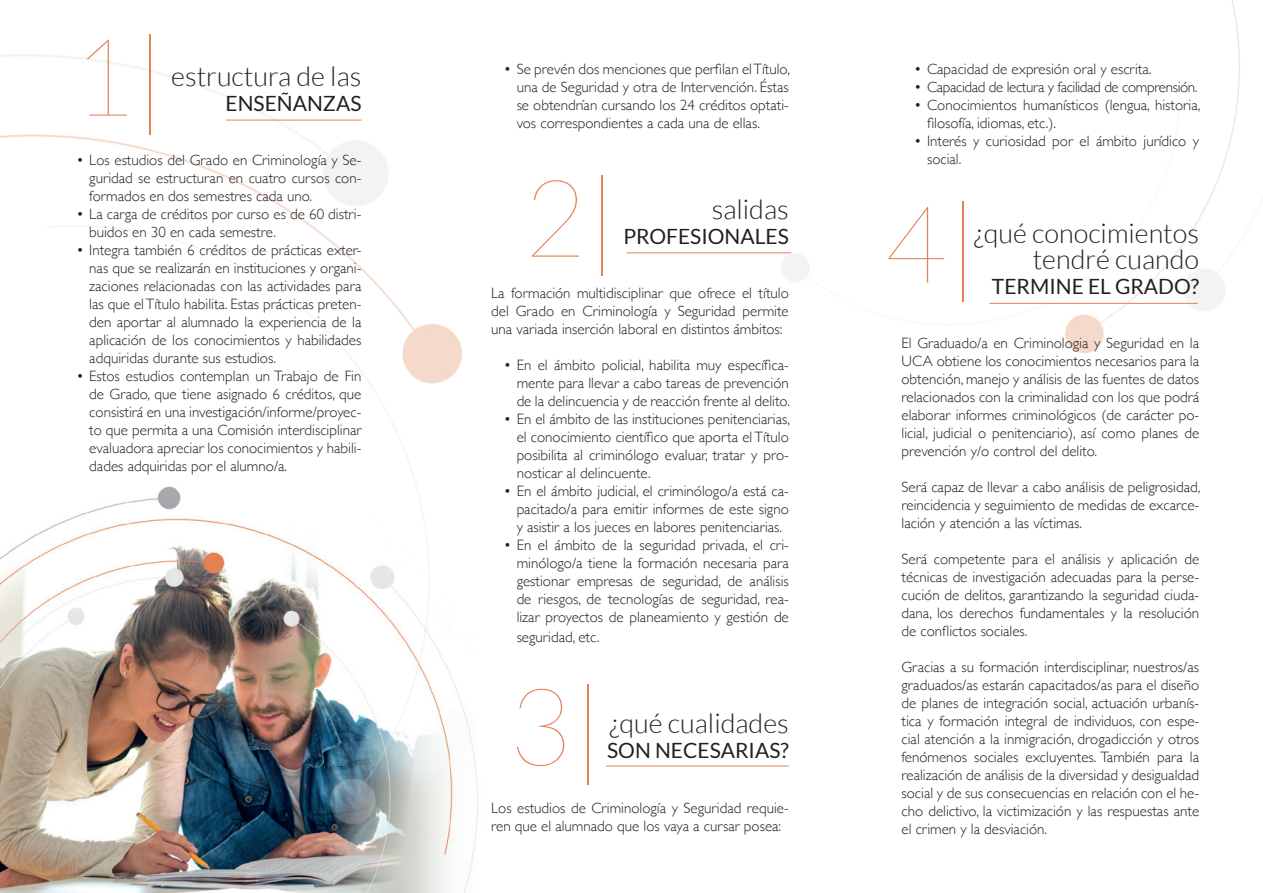
<style>
.page{position:relative;width:1263px;height:893px;background:#fff}
.page>*{position:absolute;margin:0;border:0;box-sizing:border-box;transform-origin:0 0}
.t1{font:100 108px "Lato";color:#e28255}
.t2{font:300 27px "Lato";color:#231f20}
.t3{font:21px "Lato";color:#231f20}
.Texto_normal{font:300 15px/18px "Gill Sans";color:#231f20;text-align:justify}
.Texto_normal-2{font:300 15px "Gill Sans";letter-spacing:-.025em;color:#231f20}
</style>
<div class="page">
<img style="left:989px;top:0;width:262px;height:354px">
<img style="left:0;top:54px;width:809px;height:839px">
<hr style="left:226px;top:120px;width:135px;height:1px;background:#e28255">
<hr style="left:626px;top:252px;width:165px;height:1px;background:#e28255">
<hr style="left:989px;top:303px;width:209px;height:1px;background:#e28255">
<hr style="left:606px;top:766px;width:183px;height:1px;background:#e28255">
<p class="t1" style="left:72px;top:21px;width:97px">1|</p>
<p class="t2" style="left:171px;top:61px;width:192px">estructura de las</p>
<p class="t3" style="left:225px;top:91px;width:137px">ENSEÑANZAS</p>
<p class="Texto_normal" style="left:89px;top:150px;width:274px;text-indent:-13px">• Los estudios del Grado en Criminología y Se&shy;guridad se estructuran en cuatro cursos con&shy;formados en dos semestres cada uno.</p>
<p class="Texto_normal" style="left:89px;top:204px;width:274px;text-indent:-13px">• La carga de créditos por curso es de 60 distri&shy;buidos en 30 en cada semestre.</p>
<p class="Texto_normal" style="left:89px;top:240px;width:274px;text-indent:-13px">• Integra también 6 créditos de prácticas exter&shy;nas que se realizarán en instituciones y organi&shy;zaciones relacionadas con las actividades para las que el Título habilita. Estas prácticas preten&shy;den aportar al alumnado la experiencia de la aplicación de los conocimientos y habilidades adquiridas durante sus estudios.</p>
<p class="Texto_normal" style="left:89px;top:366px;width:274px;text-indent:-13px">• Estos estudios contemplan un Trabajo de Fin de Grado, que tiene asignado 6 créditos, que consistirá en una investigación/informe/proyec&shy;to que permita a una Comisión interdisciplinar evaluadora apreciar los conocimientos y habili&shy;dades adquiridas por el alumno/a.</p>
<p class="Texto_normal" style="left:517px;top:60px;width:275px;text-indent:-13px">• Se prevén dos menciones que perfilan el Título, una de Seguridad y otra de Intervención. Éstas se obtendrían cursando los 24 créditos optati&shy;vos correspondientes a cada una de ellas.</p>
<p class="t1" style="left:524px;top:162px;width:97px">2|</p>
<p class="t2" style="left:712px;top:195px;width:79px">salidas</p>
<p class="t3" style="left:623px;top:225px;width:167px">PROFESIONALES</p>
<p class="Texto_normal" style="left:491px;top:284px;width:299px">La formación multidisciplinar que ofrece el título del Grado en Criminología y Seguridad permite una variada inserción laboral en distintos ámbitos:</p>
<p class="Texto_normal" style="left:517px;top:356px;width:275px;text-indent:-13px">• En el ámbito policial, habilita muy específica&shy;mente para llevar a cabo tareas de prevención de la delincuencia y de reacción frente al delito.</p>
<p class="Texto_normal" style="left:517px;top:410px;width:275px;text-indent:-13px">• En el ámbito de las instituciones penitenciarias, el conocimiento científico que aporta el Título posibilita al criminólogo evaluar, tratar y pro&shy;nosticar al delincuente.</p>
<p class="Texto_normal" style="left:517px;top:482px;width:274px;text-indent:-13px">• En el ámbito judicial, el criminólogo/a está ca&shy;pacitado/a para emitir informes de este signo y asistir a los jueces en labores penitenciarias.</p>
<p class="Texto_normal" style="left:517px;top:536px;width:274px;text-indent:-13px">• En el ámbito de la seguridad privada, el cri&shy;minólogo/a tiene la formación necesaria para gestionar empresas de seguridad, de análisis de riesgos, de tecnologías de seguridad, rea&shy;lizar proyectos de planeamiento y gestión de</p>
<p class="Texto_normal" style="left:517px;top:627px;width:84px">seguridad, etc.</p>
<p class="t1" style="left:509px;top:670px;width:97px">3|</p>
<p class="t2" style="left:610px;top:708px;width:181px">¿qué cualidades</p>
<p class="t3" style="left:607px;top:739px;width:183px">SON NECESARIAS?</p>
<p class="Texto_normal" style="left:491px;top:799px;width:299px">Los estudios de Criminología y Seguridad requie&shy;ren que el alumnado que los vaya a cursar posea:</p>
<p class="Texto_normal" style="left:914px;top:60px;width:239px">• Capacidad de expresión oral y escrita.</p>
<p class="Texto_normal-2" style="left:914px;top:75px;width:285px">• Capacidad de lectura y facilidad de comprensión.</p>
<p class="Texto_normal" style="left:927px;top:96px;width:275px;text-indent:-13px">• Conocimientos humanísticos (lengua, historia, filosofía, idiomas, etc.).</p>
<p class="Texto_normal" style="left:927px;top:132px;width:274px;text-indent:-13px">• Interés y curiosidad por el ámbito jurídico y social.</p>
<p class="t1" style="left:884px;top:187px;width:97px">4|</p>
<p class="t2" style="left:974px;top:219px;width:227px">¿qué conocimientos</p>
<p class="t2" style="left:1033px;top:244px;width:168px">tendré cuando</p>
<p class="t3" style="left:992px;top:274px;width:209px">TERMINE EL GRADO?</p>
<p class="Texto_normal" style="left:901px;top:333px;width:299px">El Graduado/a en Criminologia y Seguridad en la UCA obtiene los conocimientos necesarios para la obtención, manejo y análisis de las fuentes de datos relacionados con la criminalidad con los que podrá elaborar informes criminológicos (de carácter po&shy;licial, judicial o penitenciario), así como planes de prevención y/o control del delito.</p>
<p class="Texto_normal" style="left:901px;top:477px;width:300px">Será capaz de llevar a cabo análisis de peligrosidad, reincidencia y seguimiento de medidas de excarce&shy;lación y atención a las víctimas.</p>
<p class="Texto_normal" style="left:901px;top:549px;width:299px">Será competente para el análisis y aplicación de técnicas de investigación adecuadas para la perse&shy;cución de delitos, garantizando la seguridad ciuda&shy;dana, los derechos fundamentales y la resolución de conflictos sociales.</p>
<p class="Texto_normal" style="left:901px;top:657px;width:299px">Gracias a su formación interdisciplinar, nuestros/as graduados/as estarán capacitados/as para el diseño de planes de integración social, actuación urbanís&shy;tica y formación integral de individuos, con espe&shy;cial atención a la inmigración, drogadicción y otros fenómenos sociales excluyentes. También para la realización de análisis de la diversidad y desigualdad social y de sus consecuencias en relación con el he&shy;cho delictivo, la victimización y las respuestas ante el crimen y la desviación.</p>
</div>
